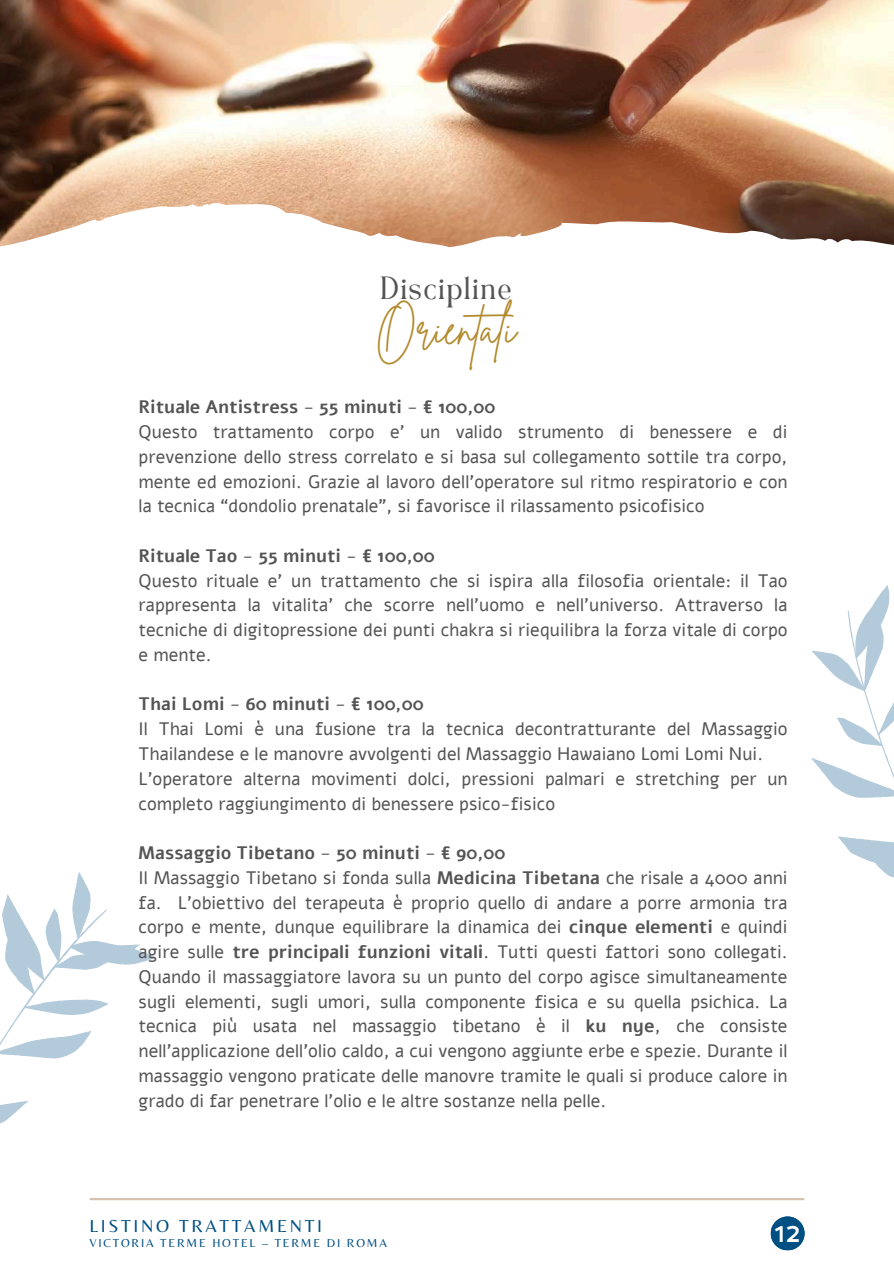
<style>
.page{position:relative;width:894px;height:1264px;background:#fff}
.page>*{position:absolute;margin:0;border:0;box-sizing:border-box;transform-origin:0 0}
.t1{font:45px "Brittany Signature";color:#b28a2e}
.t2{font:22.5px "TAN Angleton";color:#545454}
.t3{font:22.5px "Conneqt";color:#fff}
.t4{font:18px/24.8px "Alef";color:#545454;text-align:justify}
.t5{font:700 18px "Alef";color:#545454}
.t6{font:18px "Belleza";letter-spacing:.15em;color:#005084}
.t7{font:12px "Belleza";letter-spacing:.15em;color:#005084}
.s1{font-weight:700}
</style>
<div class="page">
<img style="left:0;top:0;width:893px;height:248px">
<hr style="left:90px;top:1197px;width:713px;height:3px;background:#d4c2aa">
<svg style="left:0;top:872px;width:156px;height:329px"></svg>
<svg style="left:811px;top:585px;width:83px;height:293px"></svg>
<div style="left:770px;top:1216px;width:34px;height:34px;background:#005083;border-radius:50%"></div>
<p class="t2" style="left:380px;top:276px;width:134px">Discipline</p>
<h1 class="t1" style="left:375px;top:299px;width:152px">Orientali</h1>
<p class="t5" style="left:139px;top:395px;width:358px">Rituale Antistress - 55 minuti - € 100,00</p>
<p class="t4" style="left:139px;top:419px;width:650px">Questo trattamento corpo e’ un valido strumento di benessere e di prevenzione dello stress correlato e si basa sul collegamento sottile tra corpo, mente ed emozioni. Grazie al lavoro dell’operatore sul ritmo respiratorio e con la tecnica “dondolio prenatale”, si favorisce il rilassamento psicofisico</p>
<p class="t5" style="left:139px;top:543px;width:297px">Rituale Tao - 55 minuti - € 100,00</p>
<p class="t4" style="left:139px;top:568px;width:650px">Questo rituale e’ un trattamento che si ispira alla filosofia orientale: il Tao rappresenta la vitalita’ che scorre nell’uomo e nell’universo. Attraverso la tecniche di digitopressione dei punti chakra si riequilibra la forza vitale di corpo e mente.</p>
<p class="t5" style="left:139px;top:692px;width:286px">Thai Lomi - 60 minuti - € 100,00</p>
<p class="t4" style="left:139px;top:717px;width:650px;text-align:left">Il Thai Lomi è una fusione tra la tecnica decontratturante del Massaggio Thailandese e le manovre avvolgenti del Massaggio Hawaiano Lomi Lomi Nui.<br>L’operatore alterna movimenti dolci, pressioni palmari e stretching per un completo raggiungimento di benessere psico-fisico</p>
<p class="t4" style="left:139px;top:840px;width:650px;text-align:left"><span class="s1">Massaggio Tibetano - 50 minuti - € 90,00<br></span>Il Massaggio Tibetano si fonda sulla <span class="s1">Medicina Tibetana</span> che risale a 4000 anni fa. L’obiettivo del terapeuta è proprio quello di andare a porre armonia tra corpo e mente, dunque equilibrare la dinamica dei <span class="s1">cinque elementi</span> e quindi agire sulle <span class="s1">tre principali funzioni vitali</span>. Tutti questi fattori sono collegati.<br>Quando il massaggiatore lavora su un punto del corpo agisce simultaneamente sugli elementi, sugli umori, sulla componente fisica e su quella psichica. La tecnica più usata nel massaggio tibetano è il <span class="s1">ku nye</span>, che consiste nell’applicazione dell’olio caldo, a cui vengono aggiunte erbe e spezie. Durante il massaggio vengono praticate delle manovre tramite le quali si produce calore in grado di far penetrare l’olio e le altre sostanze nella pelle.</p>
<p class="t6" style="left:89px;top:1215px;width:234px">LISTINO TRATTAMENTI</p>
<p class="t7" style="left:89px;top:1235px;width:299px">VICTORIA TERME HOTEL – TERME DI ROMA</p>
<p class="t3" style="left:774px;top:1221px;width:28px">12</p>
</div>
